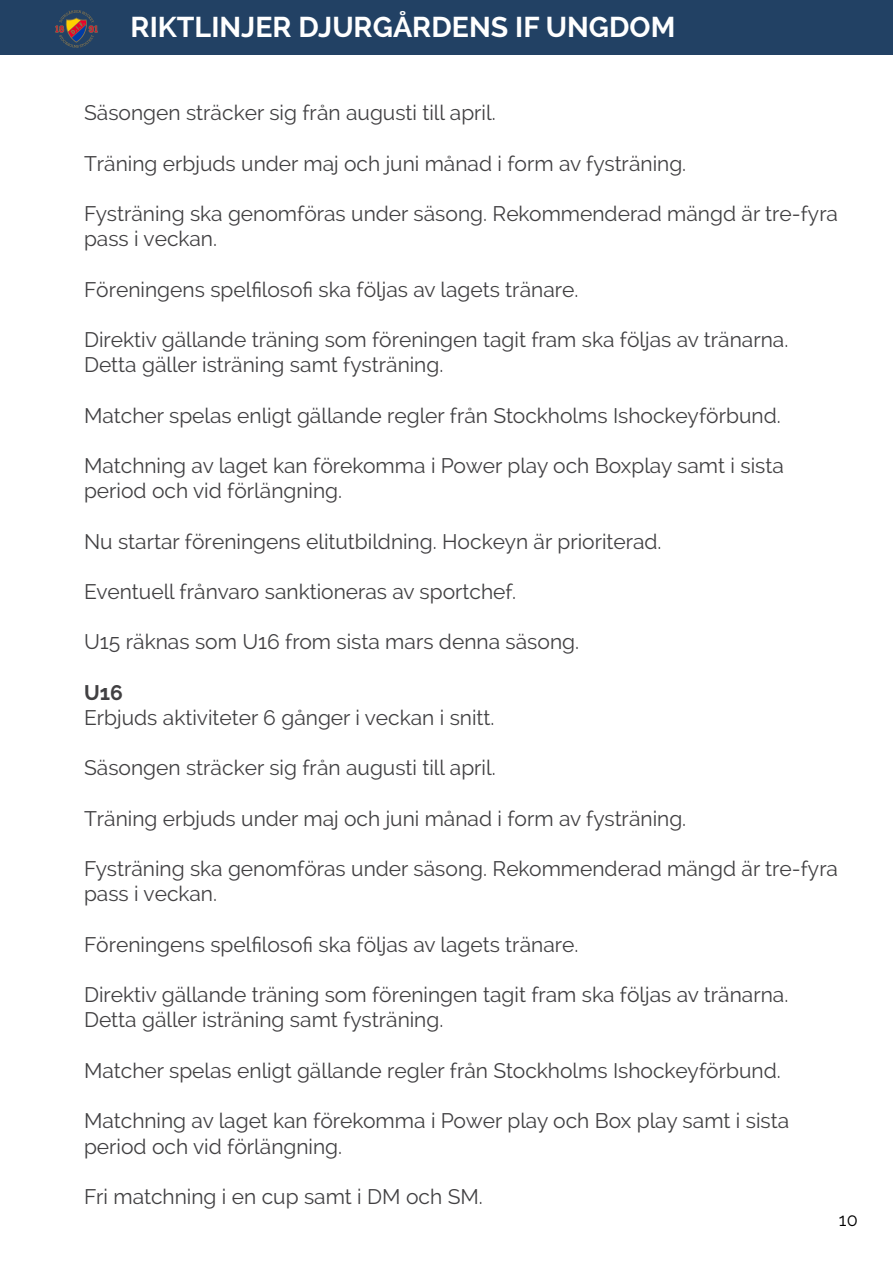
<style>
.page{position:relative;width:893px;height:1263px;background:#fff}
.page>*{position:absolute;margin:0;border:0;box-sizing:border-box;transform-origin:0 0}
.t1{font:700 28.5px "Raleway";color:#fff}
.t2{font:21px/25.2px "Raleway";color:#414042}
.t3{font:700 21px "Raleway";color:#414042}
.t4{font:18px "Raleway";color:#000}
</style>
<div class="page">
<div style="left:0;top:0;width:893px;height:55px;background:#224164"></div>
<svg style="left:55px;top:10px;width:43px;height:38px"></svg>
<h1 class="t1" style="left:130px;top:11px;width:546px">RIKTLINJER DJURGÅRDENS IF UNGDOM</h1>
<p class="t2" style="left:84px;top:100px;width:413px">Säsongen sträcker sig från augusti till april.</p>
<p class="t2" style="left:84px;top:151px;width:604px">Träning erbjuds under maj och juni månad i form av fysträning.</p>
<p class="t2" style="left:84px;top:201px;width:755px">Fysträning ska genomföras under säsong. Rekommenderad mängd är tre-fyra pass i veckan.</p>
<p class="t2" style="left:84px;top:277px;width:496px">Föreningens spelfilosofi ska följas av lagets tränare.</p>
<p class="t2" style="left:84px;top:327px;width:706px">Direktiv gällande träning som föreningen tagit fram ska följas av tränarna.<br>Detta gäller isträning samt fysträning.</p>
<p class="t2" style="left:84px;top:403px;width:698px">Matcher spelas enligt gällande regler från Stockholms Ishockeyförbund.</p>
<p class="t2" style="left:84px;top:453px;width:701px">Matchning av laget kan förekomma i Power play och Boxplay samt i sista period och vid förlängning.</p>
<p class="t2" style="left:84px;top:529px;width:579px">Nu startar föreningens elitutbildning. Hockeyn är prioriterad.</p>
<p class="t2" style="left:84px;top:579px;width:434px">Eventuell frånvaro sanktioneras av sportchef.</p>
<p class="t2" style="left:84px;top:629px;width:497px">U15 räknas som U16 from sista mars denna säsong.</p>
<p class="t3" style="left:84px;top:680px;width:40px">U16</p>
<p class="t2" style="left:84px;top:705px;width:412px">Erbjuds aktiviteter 6 gånger i veckan i snitt.</p>
<p class="t2" style="left:84px;top:755px;width:413px">Säsongen sträcker sig från augusti till april.</p>
<p class="t2" style="left:84px;top:806px;width:604px">Träning erbjuds under maj och juni månad i form av fysträning.</p>
<p class="t2" style="left:84px;top:856px;width:755px">Fysträning ska genomföras under säsong. Rekommenderad mängd är tre-fyra pass i veckan.</p>
<p class="t2" style="left:84px;top:932px;width:496px">Föreningens spelfilosofi ska följas av lagets tränare.</p>
<p class="t2" style="left:84px;top:982px;width:706px">Direktiv gällande träning som föreningen tagit fram ska följas av tränarna.<br>Detta gäller isträning samt fysträning.</p>
<p class="t2" style="left:84px;top:1058px;width:698px">Matcher spelas enligt gällande regler från Stockholms Ishockeyförbund.</p>
<p class="t2" style="left:84px;top:1108px;width:707px">Matchning av laget kan förekomma i Power play och Box play samt i sista period och vid förlängning.</p>
<p class="t2" style="left:84px;top:1184px;width:400px">Fri matchning i en cup samt i DM och SM.</p>
<p class="t4" style="left:839px;top:1209px;width:20px">10</p>
</div>
